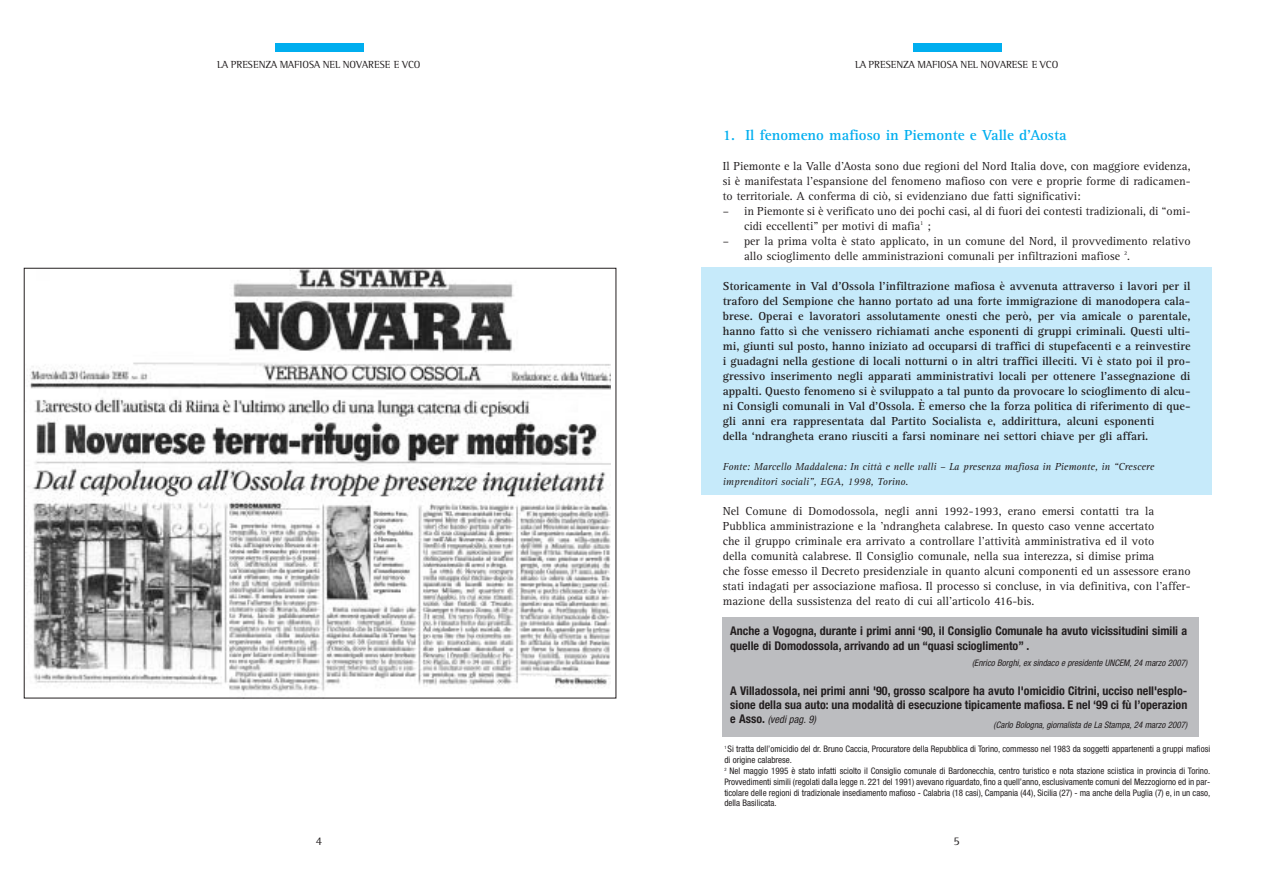
<style>
.page{position:relative;width:1275px;height:893px;background:#fff}
.page>*{position:absolute;margin:0;border:0;box-sizing:border-box;transform-origin:0 0}
.t1{font:700 15px "Rotis Serif";color:#00aeef}
.t2{font:12px/15px "Rotis Serif";color:#231f20}
.t3{font:700 12px/15px "Rotis Serif";color:#231f20}
.t4{font:700 condensed 12px/14.2px "Helvetica Neue";color:#231f20}
.t5{font:12px "Rotis Semi Serif";color:#231f20}
.t6{font:italic 10.5px/15px "Rotis Serif";color:#231f20}
.t7{font:10.5px "Rotis Semi Serif";color:#231f20}
.t8{font:italic condensed 10.5px "Helvetica Neue";color:#231f20}
.t9{font:condensed 9px/10.8px "Helvetica Neue";color:#231f20}
.t10{font:italic condensed 9px "Helvetica Neue";color:#231f20}
.s1{font-weight:700;font-style:normal;font-size:12px}
</style>
<div class="page">
<div style="left:275px;top:43px;width:88px;height:8px;background:#00aeef"></div>
<div style="left:702px;top:267px;width:510px;height:227px;background:#c6eafa"></div>
<div style="left:913px;top:43px;width:88px;height:8px;background:#00aeef"></div>
<img style="left:28px;top:270px;width:583px;height:422px">
<div style="left:722px;top:617px;width:477px;height:119px;background:#bcbdc0"></div>
<p class="t7" style="left:217px;top:61px;width:205px">LA PRESENZA MAFIOSA NEL NOVARESE E VCO</p>
<p class="t5" style="left:316px;top:836px;width:8px">4</p>
<p class="t7" style="left:855px;top:61px;width:205px">LA PRESENZA MAFIOSA NEL NOVARESE E VCO</p>
<p class="t1" style="left:723px;top:129px;width:345px">1. Il fenomeno mafioso in Piemonte e Valle d’Aosta</p>
<p class="t2" style="left:723px;top:159px;width:469px;text-align:justify">Il Piemonte e la Valle d’Aosta sono due regioni del Nord Italia dove, con maggiore evidenza, si è manifestata l’espansione del fenomeno mafioso con vere e proprie forme di radicamen&shy;to territoriale. A conferma di ciò, si evidenziano due fatti significativi:</p>
<p class="t2" style="left:744px;top:204px;width:448px;text-indent:-21px">– in Piemonte si è verificato uno dei pochi casi, al di fuori dei contesti tradizionali, di “omi&shy;cidi eccellenti” per motivi di mafia<sup>1</sup> ;</p>
<p class="t2" style="left:744px;top:234px;width:448px;text-indent:-21px">– per la prima volta è stato applicato, in un comune del Nord, il provvedimento relativo allo scioglimento delle amministrazioni comunali per infiltrazioni mafiose <sup>2</sup>.</p>
<p class="t3" style="left:723px;top:279px;width:469px">Storicamente in Val d’Ossola l’infiltrazione mafiosa è avvenuta attraverso i lavori per il traforo del Sempione che hanno portato ad una forte immigrazione di manodopera cala&shy;brese. Operai e lavoratori assolutamente onesti che però, per via amicale o parentale, hanno fatto sì che venissero richiamati anche esponenti di gruppi criminali. Questi ulti&shy;mi, giunti sul posto, hanno iniziato ad occuparsi di traffici di stupefacenti e a reinvestire i guadagni nella gestione di locali notturni o in altri traffici illeciti. Vi è stato poi il pro&shy;gressivo inserimento negli apparati amministrativi locali per ottenere l’assegnazione di appalti. Questo fenomeno si è sviluppato a tal punto da provocare lo scioglimento di alcu&shy;ni Consigli comunali in Val d’Ossola. È emerso che la forza politica di riferimento di que&shy;gli anni era rappresentata dal Partito Socialista e, addirittura, alcuni esponenti<br>della ‘ndrangheta erano riusciti a farsi nominare nei settori chiave per gli affari.</p>
<p class="t6" style="left:723px;top:459px;width:433px">Fonte: Marcello Maddalena: In città e nelle valli – La presenza mafiosa in Piemonte, in “Crescere imprenditori sociali”, EGA, 1998, Torino.</p>
<p class="t2" style="left:723px;top:504px;width:469px">Nel Comune di Domodossola, negli anni 1992-1993, erano emersi contatti tra la Pubblica amministrazione e la ’ndrangheta calabrese. In questo caso venne accertato<br>che il gruppo criminale era arrivato a controllare l’attività amministrativa ed il voto<br>della comunità calabrese. Il Consiglio comunale, nella sua interezza, si dimise prima<br>che fosse emesso il Decreto presidenziale in quanto alcuni componenti ed un assessore erano stati indagati per associazione mafiosa. Il processo si concluse, in via definitiva, con l’affer&shy;mazione della sussistenza del reato di cui all’articolo 416-bis.</p>
<p class="t4" style="left:730px;top:625px;width:459px">Anche a Vogogna, durante i primi anni ‘90, il Consiglio Comunale ha avuto vicissitudini simili a quelle di Domodossola, arrivando ad un “quasi scioglimento” .</p>
<p class="t10" style="left:972px;top:659px;width:217px">(Enrico Borghi, ex sindaco e presidente UNCEM, 24 marzo 2007)</p>
<p class="t4" style="left:730px;top:684px;width:459px">A Villadossola, nei primi anni '90, grosso scalpore ha avuto l'omicidio Citrini, ucciso nell'esplo&shy;sione della sua auto: una modalità di esecuzione tipicamente mafiosa. E nel ‘99 ci fù l’operazion</p>
<p class="t8" style="left:730px;top:715px;width:87px"><span class="s1">e Asso.</span> (vedi pag. 9)</p>
<p class="t10" style="left:994px;top:721px;width:195px">(Carlo Bologna, giornalista de La Stampa, 24 marzo 2007)</p>
<p class="t9" style="left:724px;top:744px;width:487px"><sup>1</sup> Si tratta dell’omicidio del dr. Bruno Caccia, Procuratore della Repubblica di Torino, commesso nel 1983 da soggetti appartenenti a gruppi mafiosi di origine calabrese.<br><sup>2</sup> Nel maggio 1995 è stato infatti sciolto il Consiglio comunale di Bardonecchia, centro turistico e nota stazione sciistica in provincia di Torino.<br>Provvedimenti simili (regolati dalla legge n. 221 del 1991) avevano riguardato, fino a quell’anno, esclusivamente comuni del Mezzogiorno ed in par&shy;ticolare delle regioni di tradizionale insediamento mafioso - Calabria (18 casi), Campania (44), Sicilia (27) - ma anche della Puglia (7) e, in un caso, della Basilicata.</p>
<p class="t5" style="left:954px;top:836px;width:8px">5</p>
</div>
